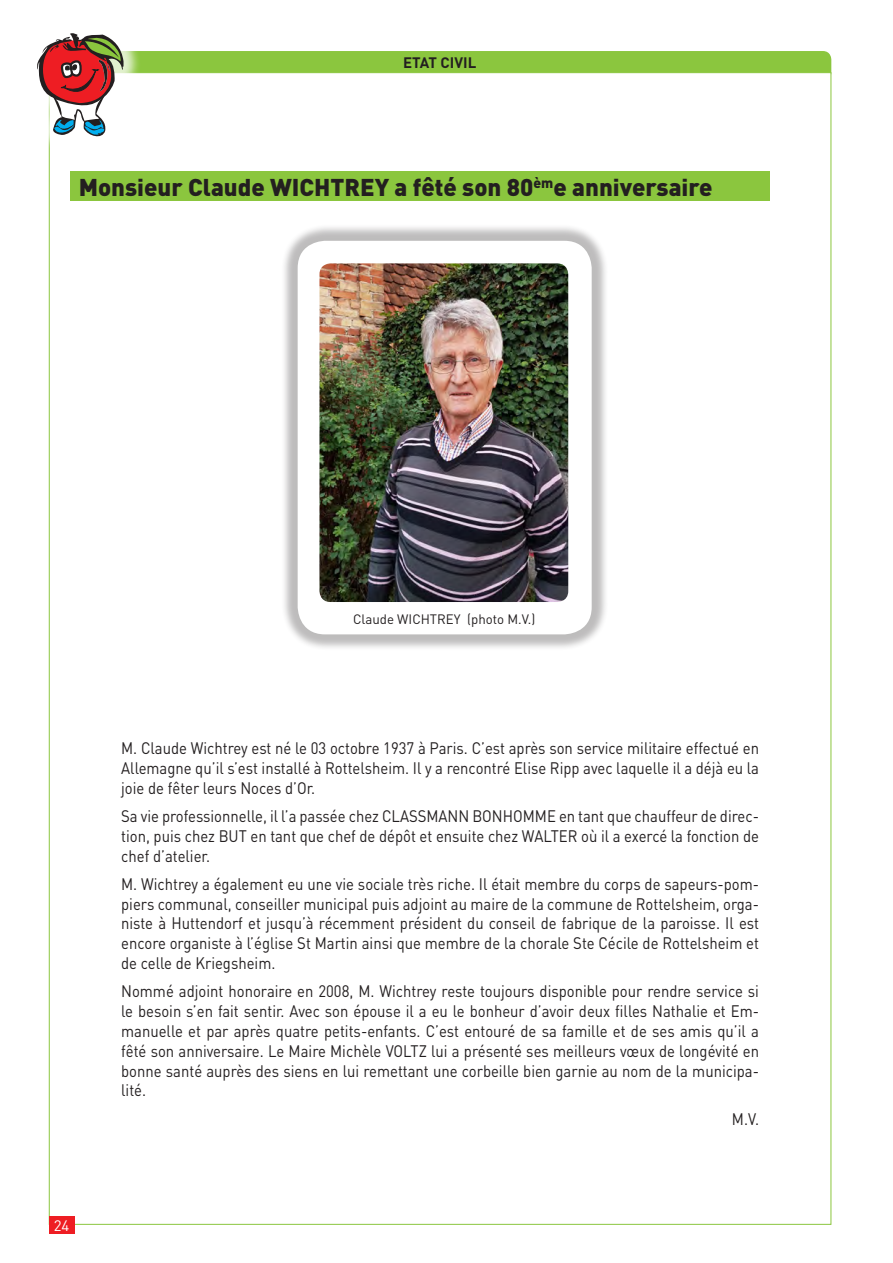
<style>
.page{position:relative;width:893px;height:1263px;background:#fff}
.page>*{position:absolute;margin:0;border:0;box-sizing:border-box;transform-origin:0 0}
.t1{font:900 24px "DIN";color:#231f20}
.t2{font:16.5px/19.8px "DIN";color:#231f20;text-align:justify;scale:.9 1}
.t3{font:700 15px "DIN";color:#231f20}
.t4{font:15px "DIN";color:#fff}
.t5{font:13.5px "DIN";color:#231f20}
</style>
<div class="page">
<div style="left:49px;top:51px;width:782px;height:30px;background:#8bc63e;border-radius:9px"></div>
<div style="left:49px;top:72px;width:782px;height:1153px;background:#fff;border:1px solid #8bc63e"></div>
<div style="left:49px;top:1216px;width:25px;height:17px;background:#ee1d23"></div>
<div style="left:20px;top:16px;width:121px;height:138px;background:#fff"></div>
<svg style="left:37px;top:33px;width:87px;height:107px"></svg>
<div style="left:70px;top:171px;width:700px;height:30px;background:#8bc63e"></div>
<div style="left:281px;top:224px;width:327px;height:427px;background:#231f20;opacity:.3"></div>
<div style="left:298px;top:241px;width:294px;height:393px;background:#fff;border-radius:27px"></div>
<img style="left:319px;top:263px;width:249px;height:339px">
<p class="t3" style="left:403px;top:52px;width:75px">ETAT CIVIL</p>
<h1 class="t1" style="left:79px;top:171px;width:635px">Monsieur Claude WICHTREY a fêté son 80<sup>èm</sup>e anniversaire</h1>
<p class="t4" style="left:54px;top:1216px;width:17px">24</p>
<p class="t5" style="left:353px;top:611px;width:184px">Claude WICHTREY (photo M.V.)</p>
<p class="t2" style="left:121px;top:738px;width:710px">M. Claude Wichtrey est né le 03 octobre 1937 à Paris. C’est après son service militaire effectué en Allemagne qu’il s’est installé à Rottelsheim. Il y a rencontré Elise Ripp avec laquelle il a déjà eu la joie de fêter leurs Noces d’Or.</p>
<p class="t2" style="left:121px;top:806px;width:710px">Sa vie professionnelle, il l’a passée chez CLASSMANN BONHOMME en tant que chauffeur de direc&shy;tion, puis chez BUT en tant que chef de dépôt et ensuite chez WALTER où il a exercé la fonction de chef d’atelier.</p>
<p class="t2" style="left:121px;top:874px;width:710px">M. Wichtrey a également eu une vie sociale très riche. Il était membre du corps de sapeurs-pom&shy;piers communal, conseiller municipal puis adjoint au maire de la commune de Rottelsheim, orga&shy;niste à Huttendorf et jusqu’à récemment président du conseil de fabrique de la paroisse. Il est encore organiste à l’église St Martin ainsi que membre de la chorale Ste Cécile de Rottelsheim et de celle de Kriegsheim.</p>
<p class="t2" style="left:121px;top:981px;width:710px">Nommé adjoint honoraire en 2008, M. Wichtrey reste toujours disponible pour rendre service si le besoin s’en fait sentir. Avec son épouse il a eu le bonheur d’avoir deux filles Nathalie et Em&shy;manuelle et par après quatre petits-enfants. C’est entouré de sa famille et de ses amis qu’il a fêté son anniversaire. Le Maire Michèle VOLTZ lui a présenté ses meilleurs vœux de longévité en bonne santé auprès des siens en lui remettant une corbeille bien garnie au nom de la municipa&shy;lité.</p>
<p class="t2" style="left:732px;top:1108px;width:32px">M.V.</p>
</div>
